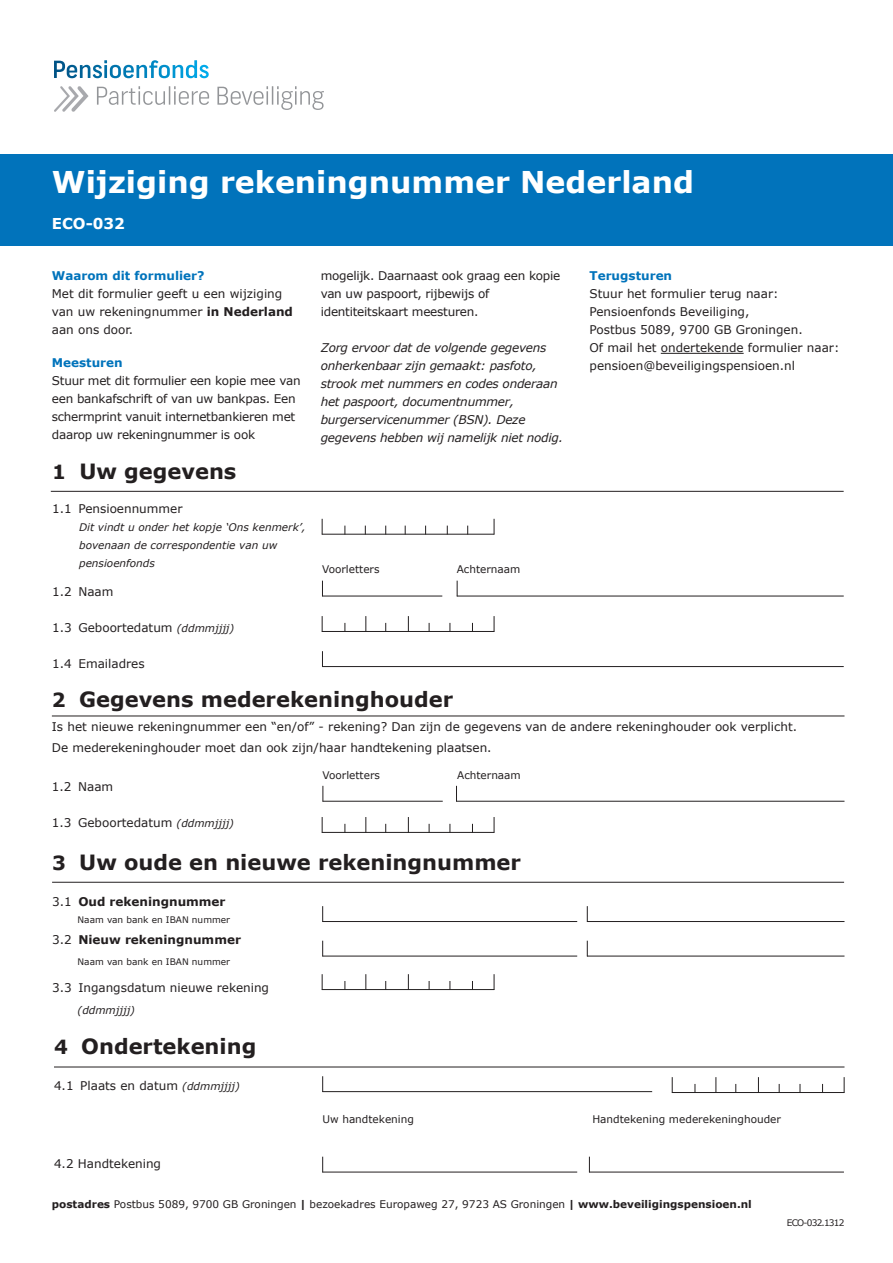
<style>
.page{position:relative;width:893px;height:1263px;background:#fff}
.page>*{position:absolute;margin:0;border:0;box-sizing:border-box;transform-origin:0 0}
.t1{font:700 30px "Verdana";color:#fff}
.t2{font:700 21px "Verdana";color:#231f20}
.t3{font:700 15px "Verdana";color:#fff}
.t4{font:12px/18px "Verdana";color:#231f20}
.t5{font:12px/18px "Verdana";letter-spacing:-.02em;color:#231f20}
.t6{font:italic 12px/18px "Verdana";letter-spacing:-.02em;color:#231f20}
.t7{font:700 12px "Verdana";color:#231f20}
.t8{font:700 12px "Verdana";color:#0173bb}
.t9{font:10.5px "Verdana";color:#231f20}
.t10{font:italic 10.5px/18px "Verdana";color:#231f20}
.t11{font:9px "Verdana";color:#231f20}
.t12{font:9px "Verdana";letter-spacing:-.09em;color:#231f20}
.s1{font-weight:700}
.s2{font-size:19.5px}
.s3{font-style:italic;font-size:10.5px}
.s4{font-weight:400}
</style>
<div class="page">
<div style="left:0;top:155px;width:893px;height:91px;background:#0173bb"></div>
<hr style="left:661px;top:353px;width:83px;height:1px;background:#231f20">
<hr style="left:672px;top:1092px;width:172px;height:1px;background:#231f20">
<svg style="left:672px;top:1077px;width:1px;height:15px"></svg>
<svg style="left:844px;top:1077px;width:1px;height:16px"></svg>
<svg style="left:758px;top:1077px;width:1px;height:15px"></svg>
<svg style="left:715px;top:1077px;width:1px;height:15px"></svg>
<hr style="left:322px;top:832px;width:172px;height:1px;background:#231f20">
<svg style="left:322px;top:817px;width:1px;height:15px"></svg>
<svg style="left:494px;top:817px;width:1px;height:16px"></svg>
<svg style="left:408px;top:817px;width:1px;height:15px"></svg>
<svg style="left:365px;top:817px;width:1px;height:15px"></svg>
<hr style="left:52px;top:716px;width:792px;height:1px;background:#231f20">
<hr style="left:323px;top:801px;width:120px;height:1px;background:#231f20">
<svg style="left:322px;top:786px;width:1px;height:15px"></svg>
<hr style="left:456px;top:801px;width:388px;height:1px;background:#231f20">
<svg style="left:456px;top:786px;width:1px;height:15px"></svg>
<hr style="left:322px;top:1091px;width:330px;height:1px;background:#231f20">
<svg style="left:322px;top:1076px;width:1px;height:16px"></svg>
<hr style="left:322px;top:1172px;width:255px;height:1px;background:#231f20">
<svg style="left:322px;top:1157px;width:1px;height:15px"></svg>
<hr style="left:589px;top:1172px;width:255px;height:1px;background:#231f20">
<svg style="left:589px;top:1157px;width:1px;height:15px"></svg>
<hr style="left:52px;top:882px;width:792px;height:1px;background:#231f20">
<hr style="left:322px;top:921px;width:255px;height:1px;background:#231f20">
<svg style="left:322px;top:906px;width:1px;height:16px"></svg>
<hr style="left:587px;top:921px;width:257px;height:1px;background:#231f20">
<svg style="left:587px;top:906px;width:1px;height:15px"></svg>
<hr style="left:322px;top:956px;width:255px;height:1px;background:#231f20">
<svg style="left:322px;top:941px;width:1px;height:15px"></svg>
<hr style="left:587px;top:956px;width:257px;height:1px;background:#231f20">
<svg style="left:587px;top:941px;width:1px;height:15px"></svg>
<hr style="left:322px;top:989px;width:172px;height:1px;background:#231f20">
<svg style="left:322px;top:974px;width:1px;height:15px"></svg>
<svg style="left:494px;top:974px;width:1px;height:16px"></svg>
<svg style="left:408px;top:974px;width:1px;height:15px"></svg>
<svg style="left:365px;top:974px;width:1px;height:15px"></svg>
<hr style="left:54px;top:1066px;width:790px;height:1px;background:#231f20">
<hr style="left:51px;top:491px;width:793px;height:1px;background:#231f20">
<hr style="left:322px;top:596px;width:120px;height:1px;background:#231f20">
<svg style="left:322px;top:581px;width:1px;height:15px"></svg>
<hr style="left:457px;top:596px;width:387px;height:1px;background:#231f20">
<svg style="left:457px;top:581px;width:1px;height:15px"></svg>
<hr style="left:322px;top:631px;width:172px;height:1px;background:#231f20">
<svg style="left:322px;top:616px;width:1px;height:15px"></svg>
<svg style="left:494px;top:616px;width:1px;height:16px"></svg>
<svg style="left:408px;top:616px;width:1px;height:15px"></svg>
<svg style="left:365px;top:616px;width:1px;height:15px"></svg>
<hr style="left:322px;top:666px;width:522px;height:1px;background:#231f20">
<svg style="left:322px;top:651px;width:1px;height:15px"></svg>
<hr style="left:322px;top:534px;width:172px;height:1px;background:#231f20">
<svg style="left:322px;top:519px;width:1px;height:15px"></svg>
<svg style="left:494px;top:519px;width:1px;height:15px"></svg>
<svg style="left:97px;top:86px;width:112px;height:19px"></svg>
<svg style="left:217px;top:86px;width:107px;height:24px"></svg>
<svg style="left:54px;top:86px;width:35px;height:26px"></svg>
<svg style="left:54px;top:60px;width:155px;height:18px"></svg>
<h1 class="t1" style="left:52px;top:162px;width:644px">Wijziging rekeningnummer Nederland</h1>
<p class="t3" style="left:52px;top:213px;width:75px">ECO-032</p>
<p class="t8" style="left:52px;top:268px;width:154px">Waarom dit formulier?</p>
<p class="t4" style="left:52px;top:285px;width:243px">Met dit formulier geeft u een wijziging van uw rekeningnummer <span class="s1">in Nederland </span>aan ons door.</p>
<p class="t8" style="left:52px;top:354px;width:72px">Meesturen</p>
<p class="t5" style="left:52px;top:371px;width:250px">Stuur met dit formulier een kopie mee van een bankafschrift of van uw bankpas. Een schermprint vanuit internetbankieren met daarop uw rekeningnummer is ook</p>
<h2 class="t2" style="left:52px;top:457px;width:186px"><span class="s2">1</span> Uw gegevens</h2>
<p class="t4" style="left:52px;top:500px;width:132px">1.1 Pensioennummer</p>
<p class="t10" style="left:79px;top:518px;width:228px">Dit vindt u onder het kopje ‘Ons kenmerk’, bovenaan de correspondentie van uw pensioenfonds</p>
<p class="t4" style="left:52px;top:582px;width:63px">1.2 Naam</p>
<p class="t4" style="left:52px;top:618px;width:184px">1.3 Geboortedatum <span class="s3">(ddmmjjjj)</span></p>
<p class="t4" style="left:52px;top:654px;width:94px">1.4 Emailadres</p>
<p class="t5" style="left:321px;top:267px;width:241px">mogelijk. Daarnaast ook graag een kopie van uw paspoort, rijbewijs of identiteitskaart meesturen.</p>
<p class="t6" style="left:321px;top:339px;width:244px">Zorg ervoor dat de volgende gegevens onherkenbaar zijn gemaakt: pasfoto, strook met nummers en codes onderaan het paspoort, documentnummer, burgerservicenummer (BSN). Deze gegevens hebben wij namelijk niet nodig.</p>
<p class="t9" style="left:322px;top:562px;width:59px">Voorletters</p>
<p class="t9" style="left:457px;top:562px;width:65px">Achternaam</p>
<p class="t8" style="left:589px;top:268px;width:84px">Terugsturen</p>
<p class="t4" style="left:589px;top:285px;width:251px">Stuur het formulier terug naar:<br>Pensioenfonds Beveiliging,<br>Postbus 5089, 9700 GB Groningen.<br>Of mail het ondertekende formulier naar: pensioen@beveiligingspensioen.nl</p>
<h2 class="t2" style="left:52px;top:686px;width:403px"><span class="s2">2</span> Gegevens mederekeninghouder</h2>
<p class="t4" style="left:52px;top:716px;width:747px;line-height:21px">Is het nieuwe rekeningnummer een “en/of” - rekening? Dan zijn de gegevens van de andere rekeninghouder ook verplicht.<br>De mederekeninghouder moet dan ook zijn/haar handtekening plaatsen.</p>
<p class="t4" style="left:52px;top:778px;width:63px">1.2 Naam</p>
<p class="t4" style="left:52px;top:814px;width:184px">1.3 Geboortedatum <span class="s3">(ddmmjjjj)</span></p>
<p class="t9" style="left:322px;top:769px;width:59px">Voorletters</p>
<p class="t9" style="left:457px;top:769px;width:65px">Achternaam</p>
<h2 class="t2" style="left:52px;top:849px;width:470px"><span class="s2">3</span> Uw oude en nieuwe rekeningnummer</h2>
<p class="t7" style="left:52px;top:894px;width:175px"><span class="s4">3.1</span> Oud rekeningnummer</p>
<p class="t11" style="left:78px;top:914px;width:154px">Naam van bank en IBAN nummer</p>
<p class="t7" style="left:52px;top:932px;width:190px"><span class="s4">3.2</span> Nieuw rekeningnummer</p>
<p class="t11" style="left:78px;top:956px;width:154px">Naam van bank en IBAN nummer</p>
<p class="t4" style="left:52px;top:979px;width:219px">3.3 Ingangsdatum nieuwe rekening</p>
<p class="t10" style="left:78px;top:1001px;width:59px">(ddmmjjjj)</p>
<h2 class="t2" style="left:54px;top:1032px;width:204px"><span class="s2">4</span> Ondertekening</h2>
<p class="t4" style="left:54px;top:1076px;width:187px">4.1 Plaats en datum <span class="s3">(ddmmjjjj)</span></p>
<p class="t4" style="left:54px;top:1154px;width:109px">4.2 Handtekening</p>
<p class="t9" style="left:322px;top:1113px;width:93px">Uw handtekening</p>
<p class="t9" style="left:592px;top:1113px;width:190px">Handtekening mederekeninghouder</p>
<p class="t9" style="left:52px;top:1198px;width:701px"><span class="s1">postadres</span> Postbus 5089, 9700 GB Groningen <span class="s1">|</span> bezoekadres Europaweg 27, 9723 AS Groningen <span class="s1">| www.beveiligingspensioen.nl</span></p>
<p class="t12" style="left:787px;top:1217px;width:59px">ECO-032.1312</p>
</div>
